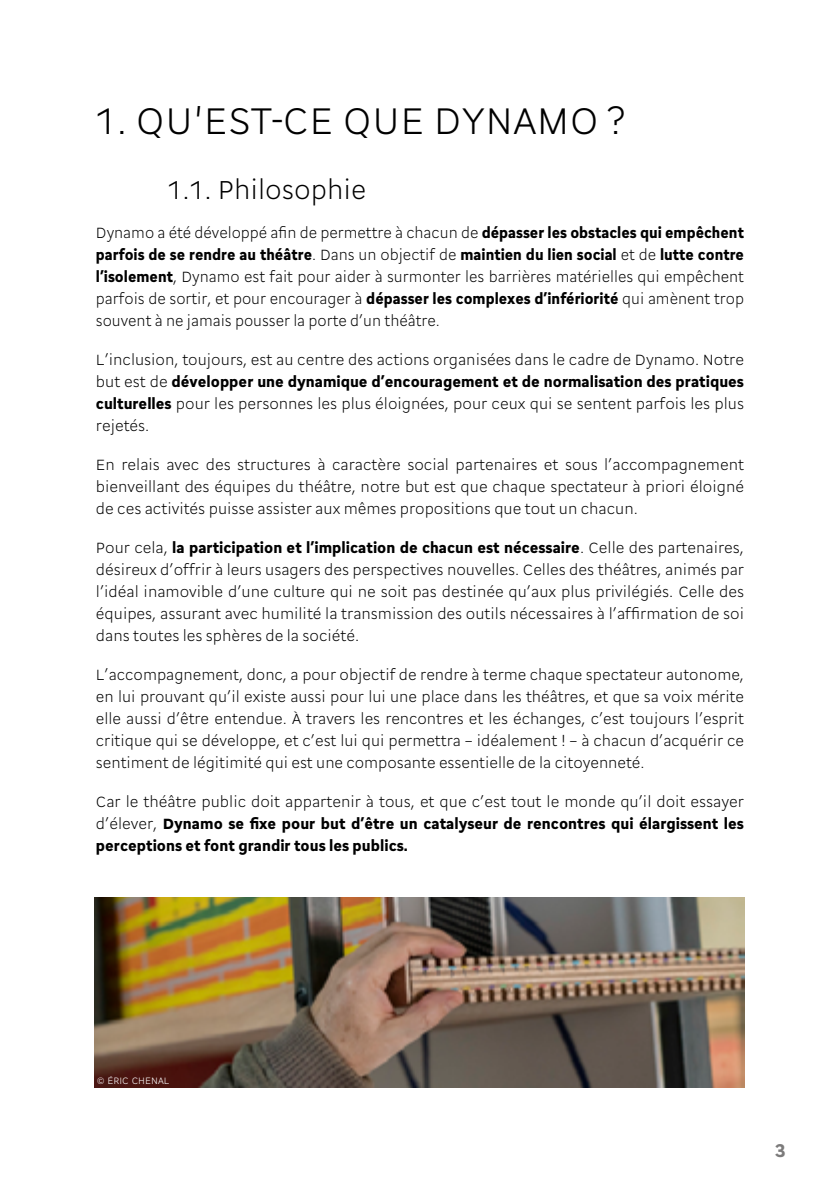
<style>
.page{position:relative;width:840px;height:1191px;background:#fff}
.page>*{position:absolute;margin:0;border:0;box-sizing:border-box;transform-origin:0 0}
.t1{font:300 40px "Cogito AGMM";letter-spacing:.01em;color:#000}
.t2{font:300 28px "Cogito AGMM";color:#000}
.t3{font:700 20px "Cogito AGMM";color:#7c7b7b}
.t4{font:300 16px/22px "Cogito AGMM";color:#000;text-align:justify}
.t5{font:900 16px/22px "Cogito AGMM";color:#000;text-align:justify}
.t6{font:300 10px "Cogito AGMM";color:#fff}
.s1{font-weight:900}
.s2{font-weight:300}
</style>
<div class="page">
<img style="left:94px;top:897px;width:649px;height:190px">
<h1 class="t1" style="left:96px;top:99px;width:531px">1. QU'EST-CE QUE DYNAMO ?</h1>
<h2 class="t2" style="left:168px;top:175px;width:199px">1.1. Philosophie</h2>
<p class="t4" style="left:96px;top:222px;width:649px">Dynamo a été développé afin de permettre à chacun de <span class="s1">dépasser les obstacles qui empêchent parfois de se rendre au théâtre</span>. Dans un objectif de <span class="s1">maintien du lien social</span> et de <span class="s1">lutte contre l’isolement</span>, Dynamo est fait pour aider à surmonter les barrières matérielles qui empêchent parfois de sortir, et pour encourager à <span class="s1">dépasser les complexes d’infériorité</span> qui amènent trop souvent à ne jamais pousser la porte d’un théâtre.</p>
<p class="t4" style="left:96px;top:349px;width:649px">L’inclusion, toujours, est au centre des actions organisées dans le cadre de Dynamo. Notre but est de <span class="s1">développer une dynamique d’encouragement et de normalisation des pratiques culturelles</span> pour les personnes les plus éloignées, pour ceux qui se sentent parfois les plus rejetés.</p>
<p class="t4" style="left:96px;top:454px;width:649px">En relais avec des structures à caractère social partenaires et sous l’accompagnement bienveillant des équipes du théâtre, notre but est que chaque spectateur à priori éloigné de ces activités puisse assister aux mêmes propositions que tout un chacun.</p>
<p class="t4" style="left:96px;top:537px;width:649px">Pour cela, <span class="s1">la participation et l’implication de chacun est nécessaire</span>. Celle des partenaires, désireux d’offrir à leurs usagers des perspectives nouvelles. Celles des théâtres, animés par l’idéal inamovible d’une culture qui ne soit pas destinée qu’aux plus privilégiés. Celle des équipes, assurant avec humilité la transmission des outils nécessaires à l’affirmation de soi dans toutes les sphères de la société.</p>
<p class="t4" style="left:96px;top:664px;width:649px">L’accompagnement, donc, a pour objectif de rendre à terme chaque spectateur autonome, en lui prouvant qu’il existe aussi pour lui une place dans les théâtres, et que sa voix mérite elle aussi d’être entendue. À travers les rencontres et les échanges, c’est toujours l’esprit critique qui se développe, et c’est lui qui permettra – idéalement ! – à chacun d’acquérir ce sentiment de légitimité qui est une composante essentielle de la citoyenneté.</p>
<p class="t5" style="left:96px;top:791px;width:649px"><span class="s2">Car le théâtre public doit appartenir à tous, et que c’est tout le monde qu’il doit essayer d’élever,</span> Dynamo se fixe pour but d’être un catalyseur de rencontres qui élargissent les perceptions et font grandir tous les publics.</p>
<p class="t6" style="left:97px;top:1075px;width:74px">© ÉRIC CHENAL</p>
<p class="t3" style="left:774px;top:1139px;width:12px">3</p>
</div>
